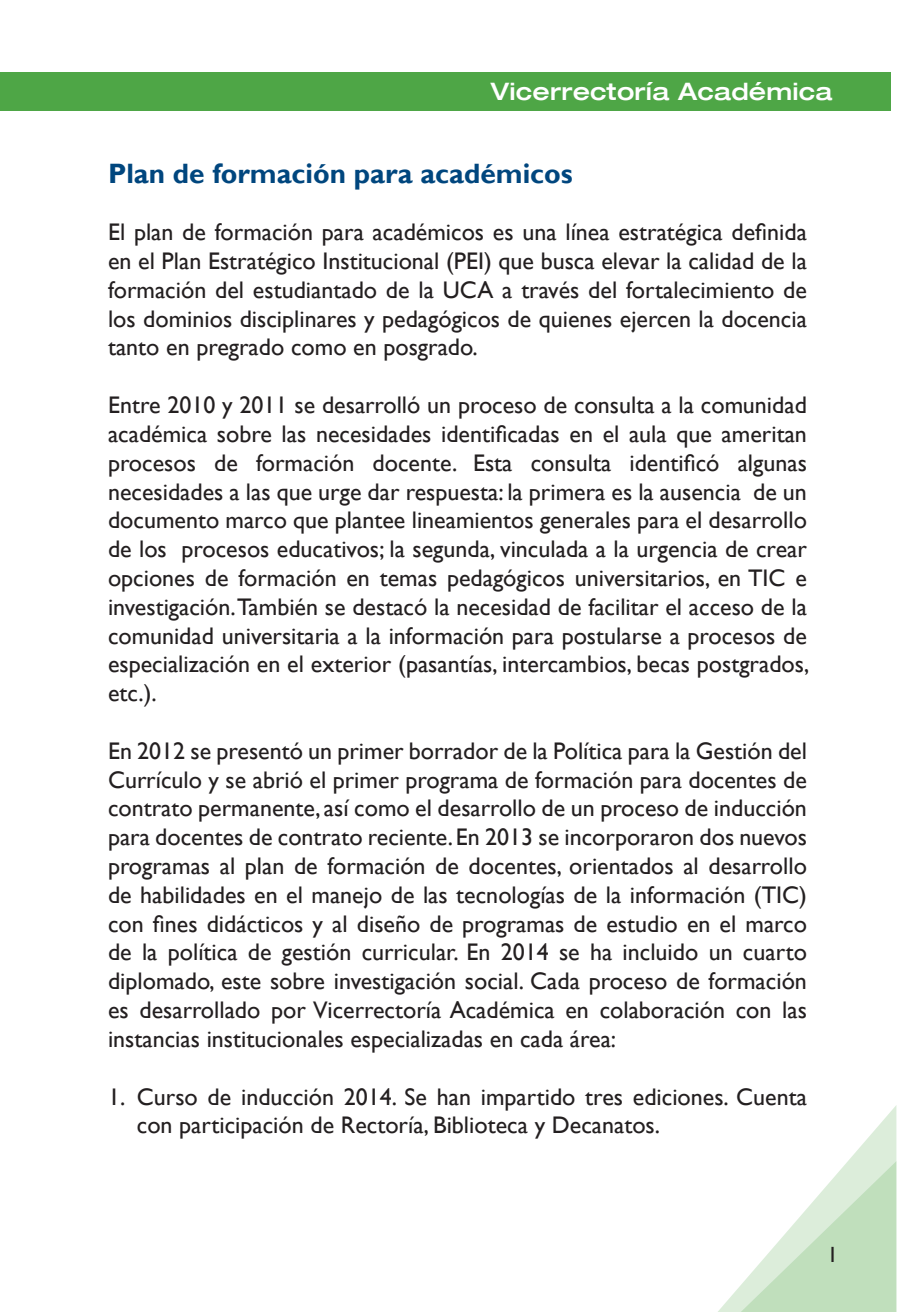
<style>
.page{position:relative;width:897px;height:1312px;background:#fff}
.page>*{position:absolute;margin:0;border:0;box-sizing:border-box;transform-origin:0 0}
.t1{font:700 28px "Gill Sans";color:#00467e}
.t2{font:24px/28.8px "Gill Sans";color:#231f20;text-align:justify}
.t3{font:500 expanded 24px "Helvetica 63";letter-spacing:.01em;color:#fff}
.t4{font:22px "Gill Sans";color:#231f20}
</style>
<div class="page">
<svg style="left:718px;top:1106px;width:178px;height:206px"></svg>
<div style="left:0;top:73px;width:890px;height:38px;background:#4ea646"></div>
<p class="t3" style="left:491px;top:77px;width:343px">Vicerrectoría Académica</p>
<p class="t1" style="left:108px;top:156px;width:466px">Plan de formación para académicos</p>
<p class="t2" style="left:108px;top:218px;width:700px">El plan de formación para académicos es una línea estratégica definida en el Plan Estratégico Institucional (PEI) que busca elevar la calidad de la formación del estudiantado de la UCA a través del fortalecimiento de los dominios disciplinares y pedagógicos de quienes ejercen la docencia tanto en pregrado como en posgrado.</p>
<p class="t2" style="left:108px;top:391px;width:703px">Entre 2010 y 2011 se desarrolló un proceso de consulta a la comunidad académica sobre las necesidades identificadas en el aula que ameritan procesos de formación docente. Esta consulta identificó algunas necesidades a las que urge dar respuesta: la primera es la ausencia de un documento marco que plantee lineamientos generales para el desarrollo de los procesos educativos; la segunda, vinculada a la urgencia de crear opciones de formación en temas pedagógicos universitarios, en TIC e investigación.También se destacó la necesidad de facilitar el acceso de la comunidad universitaria a la información para postularse a procesos de especialización en el exterior (pasantías, intercambios, becas postgrados, etc.).</p>
<p class="t2" style="left:108px;top:737px;width:700px">En 2012 se presentó un primer borrador de la Política para la Gestión del Currículo y se abrió el primer programa de formación para docentes de contrato permanente, así como el desarrollo de un proceso de inducción para docentes de contrato reciente. En 2013 se incorporaron dos nuevos programas al plan de formación de docentes, orientados al desarrollo de habilidades en el manejo de las tecnologías de la información (TIC) con fines didácticos y al diseño de programas de estudio en el marco de la política de gestión curricular. En 2014 se ha incluido un cuarto diplomado, este sobre investigación social. Cada proceso de formación es desarrollado por Vicerrectoría Académica en colaboración con las instancias institucionales especializadas en cada área:</p>
<p class="t2" style="left:137px;top:1082px;width:671px;text-indent:-29px">1. Curso de inducción 2014. Se han impartido tres ediciones. Cuenta con participación de Rectoría, Biblioteca y Decanatos.</p>
<p class="t4" style="left:827px;top:1242px;width:12px">1</p>
</div>
